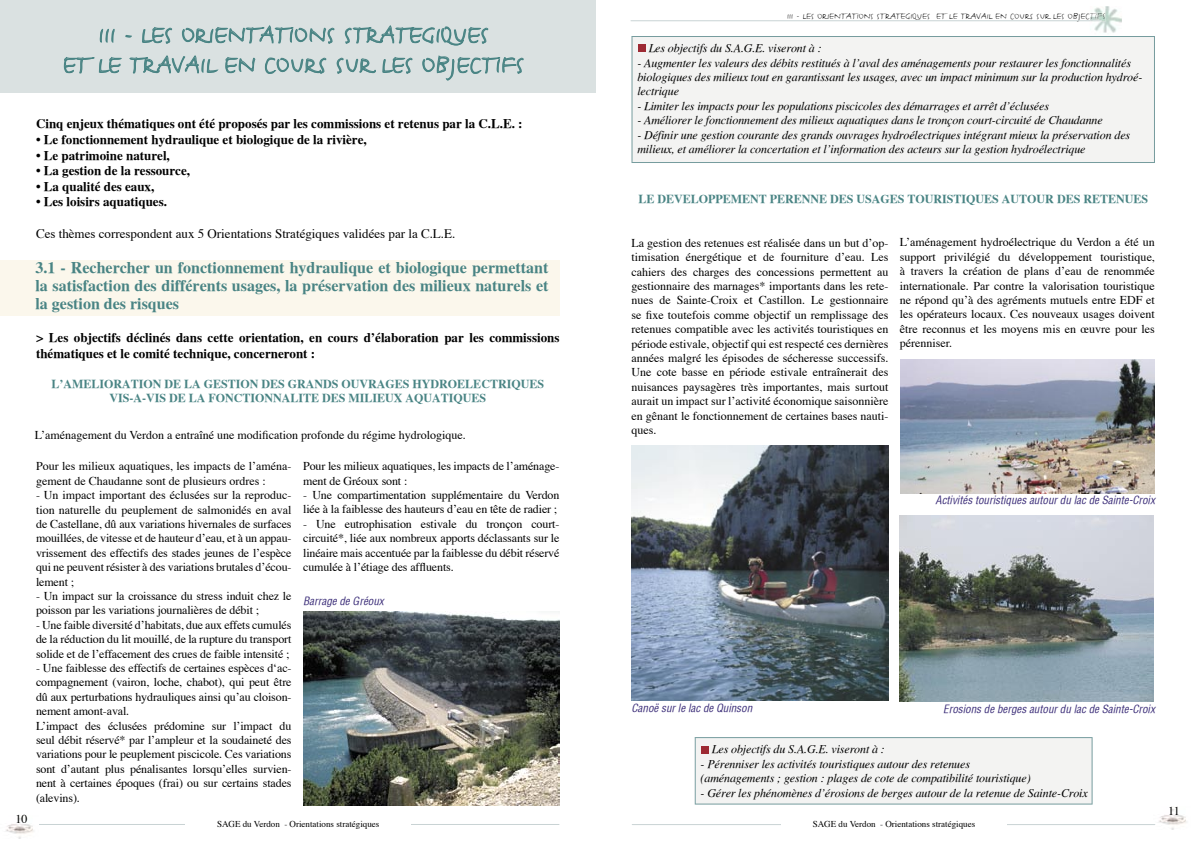
<style>
.page{position:relative;width:1191px;height:842px;background:#fff}
.page>*{position:absolute;margin:0;border:0;box-sizing:border-box;transform-origin:0 0}
.t1{font:30px/30px "FF Justlefthand Caps";color:#498484;text-align:center}
.t2{font:700 16px/18px "Times";color:#498484;text-align:justify}
.t3{font:700 13px/15.6px "Times";color:#000}
.t4{font:13px "Times";color:#000}
.t5{font:12px/14.4px "Times";letter-spacing:-.01em;color:#000}
.t6{font:italic 12px/14.4px "Times";letter-spacing:-.01em;color:#000}
.t7{font:700 12px/14.4px "Times";color:#498484;text-align:center}
.t8{font:italic condensed 11px "Helvetica";color:#3c2e79}
.t9{font:11px "FF Justlefthand Caps";color:#000}
.t10{font:9px "Times";color:#000}
</style>
<div class="page">
<hr style="left:36px;top:824px;width:523px;height:1px;background:#c9d3d4">
<div style="left:185px;top:820px;width:226px;height:15px;background:#fff"></div>
<img style="left:6px;top:818px;width:32px;height:21px">
<img style="left:1159px;top:809px;width:28px;height:21px">
<hr style="left:632px;top:824px;width:523px;height:1px;background:#c9d3d4">
<div style="left:781px;top:820px;width:226px;height:15px;background:#fff"></div>
<hr style="left:630px;top:20px;width:472px;height:1px;background:#c9d3d4">
<img style="left:1089px;top:6px;width:33px;height:27px">
<img style="left:1089px;top:13px;width:16px;height:8px">
<svg style="left:1089px;top:20px;width:13px;height:1px"></svg>
<div style="left:0;top:0;width:596px;height:93px;background:#dae1e1"></div>
<svg style="left:63px;top:25px;width:461px;height:56px"></svg>
<div style="left:0;top:260px;width:559px;height:55px;background:#fbf7ec"></div>
<img style="left:303px;top:611px;width:256px;height:195px">
<div style="left:631px;top:36px;width:524px;height:127px;background:#f3f3f2"></div>
<div style="left:638px;top:45px;width:7px;height:7px;background:#9d2a34"></div>
<img style="left:900px;top:515px;width:253px;height:186px">
<img style="left:900px;top:359px;width:255px;height:134px">
<img style="left:631px;top:445px;width:257px;height:255px">
<div style="left:694px;top:737px;width:398px;height:67px;background:#f3f3f2"></div>
<div style="left:701px;top:746px;width:7px;height:7px;background:#9d2a34"></div>
<h1 class="t1" style="left:63px;top:19px;width:463px">III - LES ORIENTATIONS STRATEGIQUES<br>ET LE TRAVAIL EN COURS SUR LES OBJECTIFS</h1>
<p class="t3" style="left:36px;top:116px;width:488px">Cinq enjeux thématiques ont été proposés par les commissions et retenus par la C.L.E. :</p>
<p class="t3" style="left:36px;top:131px;width:332px">• Le fonctionnement hydraulique et biologique de la rivière,</p>
<p class="t3" style="left:36px;top:147px;width:135px">• Le patrimoine naturel,</p>
<p class="t3" style="left:36px;top:163px;width:156px">• La gestion de la ressource,</p>
<p class="t3" style="left:36px;top:178px;width:120px">• La qualité des eaux,</p>
<p class="t3" style="left:36px;top:194px;width:132px">• Les loisirs aquatiques.</p>
<p class="t4" style="left:36px;top:225px;width:421px">Ces thèmes correspondent aux 5 Orientations Stratégiques validées par la C.L.E.</p>
<h2 class="t2" style="left:35px;top:258px;width:514px">3.1 - Rechercher un fonctionnement hydraulique et biologique permettant la satisfaction des différents usages, la préservation des milieux naturels et la gestion des risques</h2>
<p class="t3" style="left:36px;top:330px;width:525px">&gt; Les objectifs déclinés dans cette orientation, en cours d’élaboration par les commissions thématiques et le comité technique, concerneront :</p>
<p class="t7" style="left:51px;top:376px;width:494px">L’AMELIORATION DE LA GESTION DES GRANDS OUVRAGES HYDROELECTRIQUES<br>VIS-A-VIS DE LA FONCTIONNALITE DES MILIEUX AQUATIQUES</p>
<p class="t5" style="left:15px;top:812px;width:13px">10</p>
<p class="t5" style="left:35px;top:429px;width:432px">L’aménagement du Verdon a entraîné une modification profonde du régime hydrologique.</p>
<p class="t5" style="left:36px;top:460px;width:257px">Pour les milieux aquatiques, les impacts de l’aména&shy;gement de Chaudanne sont de plusieurs ordres :</p>
<p class="t5" style="left:36px;top:489px;width:257px;text-align:justify">- Un impact important des éclusées sur la reproduc&shy;tion naturelle du peuplement de salmonidés en aval de Castellane, dû aux variations hivernales de surfaces mouillées, de vitesse et de hauteur d’eau, et à un appau&shy;vrissement des effectifs des stades jeunes de l’espèce qui ne peuvent résister à des variations brutales d’écou&shy;lement ;</p>
<p class="t5" style="left:36px;top:589px;width:257px">- Un impact sur la croissance du stress induit chez le poisson par les variations journalières de débit ;</p>
<p class="t5" style="left:36px;top:618px;width:257px;text-align:justify">- Une faible diversité d’habitats, due aux effets cumulés de la réduction du lit mouillé, de la rupture du transport solide et de l’effacement des crues de faible intensité ;</p>
<p class="t5" style="left:36px;top:661px;width:257px">- Une faiblesse des effectifs de certaines espèces d‘ac&shy;compagnement (vairon, loche, chabot), qui peut être dû aux perturbations hydrauliques ainsi qu’au cloison&shy;nement amont-aval.<br>L’impact des éclusées prédomine sur l’impact du seul débit réservé* par l’ampleur et la soudaineté des variations pour le peuplement piscicole. Ces variations sont d’autant plus pénalisantes lorsqu’elles survien&shy;nent à certaines époques (frai) ou sur certains stades (alevins).</p>
<p class="t5" style="left:303px;top:460px;width:258px">Pour les milieux aquatiques, les impacts de l’aménage&shy;ment de Gréoux sont :</p>
<p class="t5" style="left:303px;top:488px;width:258px">- Une compartimentation supplémentaire du Verdon liée à la faiblesse des hauteurs d’eau en tête de radier ;</p>
<p class="t5" style="left:303px;top:517px;width:258px;text-align:justify">- Une eutrophisation estivale du tronçon court&shy;circuité*, liée aux nombreux apports déclassants sur le linéaire mais accentuée par la faiblesse du débit réservé cumulée à l’étiage des affluents.</p>
<p class="t8" style="left:303px;top:594px;width:82px">Barrage de Gréoux</p>
<p class="t10" style="left:217px;top:818px;width:164px">SAGE du Verdon - Orientations stratégiques</p>
<p class="t9" style="left:787px;top:10px;width:320px">III - LES ORIENTATIONS STRATEGIQUES ET LE TRAVAIL EN COURS SUR LES OBJECTIFS</p>
<p class="t6" style="left:648px;top:41px;width:174px">Les objectifs du S.A.G.E. viseront à :</p>
<p class="t6" style="left:637px;top:55px;width:506px">- Augmenter les valeurs des débits restitués à l’aval des aménagements pour restaurer les fonctionnalités biologiques des milieux tout en garantissant les usages, avec un impact minimum sur la production hydroé&shy;lectrique</p>
<p class="t6" style="left:637px;top:99px;width:413px">- Limiter les impacts pour les populations piscicoles des démarrages et arrêt d’éclusées</p>
<p class="t6" style="left:637px;top:113px;width:467px">- Améliorer le fonctionnement des milieux aquatiques dans le tronçon court-circuité de Chaudanne</p>
<p class="t6" style="left:637px;top:127px;width:494px">- Définir une gestion courante des grands ouvrages hydroélectriques intégrant mieux la préservation des milieux, et améliorer la concertation et l’information des acteurs sur la gestion hydroélectrique</p>
<p class="t7" style="left:638px;top:191px;width:511px">LE DEVELOPPEMENT PERENNE DES USAGES TOURISTIQUES AUTOUR DES RETENUES</p>
<p class="t5" style="left:631px;top:236px;width:258px;text-align:justify">La gestion des retenues est réalisée dans un but d’op&shy;timisation énergétique et de fourniture d’eau. Les cahiers des charges des concessions permettent au gestionnaire des marnages* importants dans les rete&shy;nues de Sainte-Croix et Castillon. Le gestionnaire se fixe toutefois comme objectif un remplissage des retenues compatible avec les activités touristiques en période estivale, objectif qui est respecté ces dernières années malgré les épisodes de sécheresse successifs.<br>Une cote basse en période estivale entraînerait des nuisances paysagères très importantes, mais surtout aurait un impact sur l’activité économique saisonnière en gênant le fonctionnement de certaines bases nauti&shy;ques.</p>
<p class="t5" style="left:900px;top:236px;width:257px;text-align:justify">L’aménagement hydroélectrique du Verdon a été un support privilégié du développement touristique, à travers la création de plans d’eau de renommée internationale. Par contre la valorisation touristique ne répond qu’à des agréments mutuels entre EDF et les opérateurs locaux. Ces nouveaux usages doivent être reconnus et les moyens mis en œuvre pour les pérenniser.</p>
<p class="t8" style="left:935px;top:493px;width:221px">Activités touristiques autour du lac de Sainte-Croix</p>
<p class="t8" style="left:631px;top:701px;width:122px">Canoë sur le lac de Quinson</p>
<p class="t6" style="left:712px;top:742px;width:174px">Les objectifs du S.A.G.E. viseront à :</p>
<p class="t6" style="left:700px;top:756px;width:332px">- Pérenniser les activités touristiques autour des retenues (aménagements ; gestion : plages de cote de compatibilité touristique)</p>
<p class="t6" style="left:700px;top:785px;width:389px">- Gérer les phénomènes d’érosions de berges autour de la retenue de Sainte-Croix</p>
<p class="t8" style="left:943px;top:702px;width:213px">Erosions de berges autour du lac de Sainte-Croix</p>
<p class="t10" style="left:813px;top:818px;width:164px">SAGE du Verdon - Orientations stratégiques</p>
<p class="t5" style="left:1168px;top:804px;width:13px">11</p>
</div>
